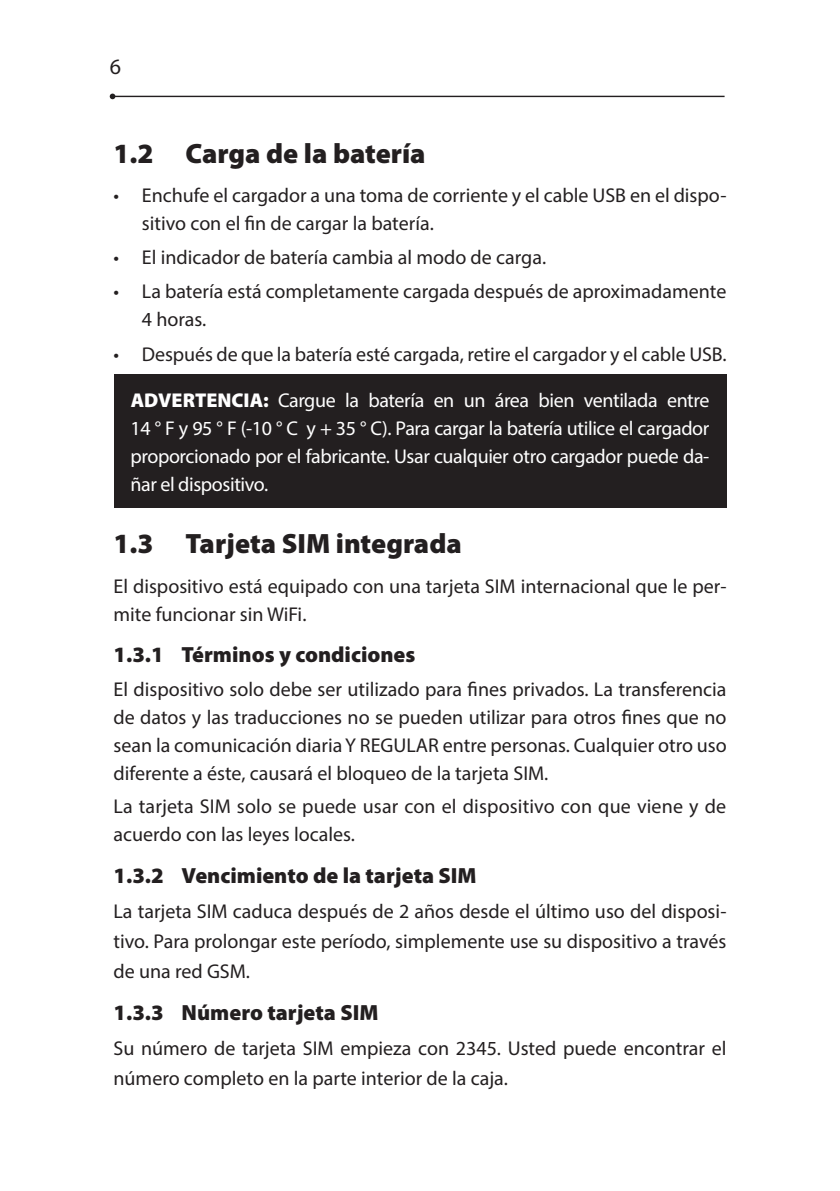
<style>
.page{position:relative;width:840px;height:1191px;background:#fff}
.page>*{position:absolute;margin:0;border:0;box-sizing:border-box;transform-origin:0 0}
.t1{font:900 28px "Myriad Pro";color:#231f20}
.t2{font:900 22px "Myriad Pro";color:#231f20}
.t3{font:22px "Myriad Pro";color:#231f20}
.body{font:20px/28px "Myriad Pro";color:#231f20}
.Normalny{font:20px/28px "Myriad Pro";letter-spacing:-.02em;color:#fff;text-align:justify}
.Normalny-2{font:20px/30px "Myriad Pro";color:#231f20}
.s1{font-weight:900}
</style>
<div class="page">
<hr style="left:112px;top:96px;width:612px;height:1px;background:#231f20">
<svg style="left:110px;top:94px;width:5px;height:5px"></svg>
<div style="left:113px;top:375px;width:613px;height:133px;background:#231f20"></div>
<p class="t3" style="left:110px;top:53px;width:13px">6</p>
<p class="t1" style="left:113px;top:135px;width:313px">1.2 Carga de la batería</p>
<p class="body" style="left:142px;top:181px;width:585px;text-indent:-28px">• Enchufe el cargador a una toma de corriente y el cable USB en el dispo&shy;sitivo con el fin de cargar la batería.</p>
<p class="body" style="left:113px;top:243px;width:434px">• El indicador de batería cambia al modo de carga.</p>
<p class="body" style="left:142px;top:276px;width:585px;text-indent:-28px">• La batería está completamente cargada después de aproximadamente<br>4 horas.</p>
<p class="body" style="left:113px;top:340px;width:614px">• Después de que la batería esté cargada, retire el cargador y el cable USB.</p>
<p class="Normalny" style="left:130px;top:386px;width:580px"><span class="s1">ADVERTENCIA:</span> Cargue la batería en un área bien ventilada entre 14 ° F y 95 ° F (-10 ° C y + 35 ° C). Para cargar la batería utilice el cargador proporcionado por el fabricante. Usar cualquier otro cargador puede da&shy;ñar el dispositivo.</p>
<p class="t1" style="left:113px;top:525px;width:349px">1.3 Tarjeta SIM integrada</p>
<p class="body" style="left:113px;top:572px;width:614px">El dispositivo está equipado con una tarjeta SIM internacional que le per&shy;mite funcionar sin WiFi.</p>
<p class="t2" style="left:113px;top:640px;width:303px">1.3.1 Términos y condiciones</p>
<p class="body" style="left:113px;top:674px;width:614px;text-align:justify">El dispositivo solo debe ser utilizado para fines privados. La transferencia de datos y las traducciones no se pueden utilizar para otros fines que no sean la comunicación diaria Y REGULAR entre personas. Cualquier otro uso diferente a éste, causará el bloqueo de la tarjeta SIM.</p>
<p class="body" style="left:113px;top:792px;width:613px">La tarjeta SIM solo se puede usar con el dispositivo con que viene y de acuerdo con las leyes locales.</p>
<p class="t2" style="left:113px;top:860px;width:364px">1.3.2 Vencimiento de la tarjeta SIM</p>
<p class="body" style="left:113px;top:896px;width:614px;line-height:30px;text-align:justify">La tarjeta SIM caduca después de 2 años desde el último uso del disposi&shy;tivo. Para prolongar este período, simplemente use su dispositivo a través de una red GSM.</p>
<p class="t2" style="left:113px;top:997px;width:266px">1.3.3 Número tarjeta SIM</p>
<p class="Normalny-2" style="left:113px;top:1033px;width:614px">Su número de tarjeta SIM empieza con 2345. Usted puede encontrar el número completo en la parte interior de la caja.</p>
</div>
